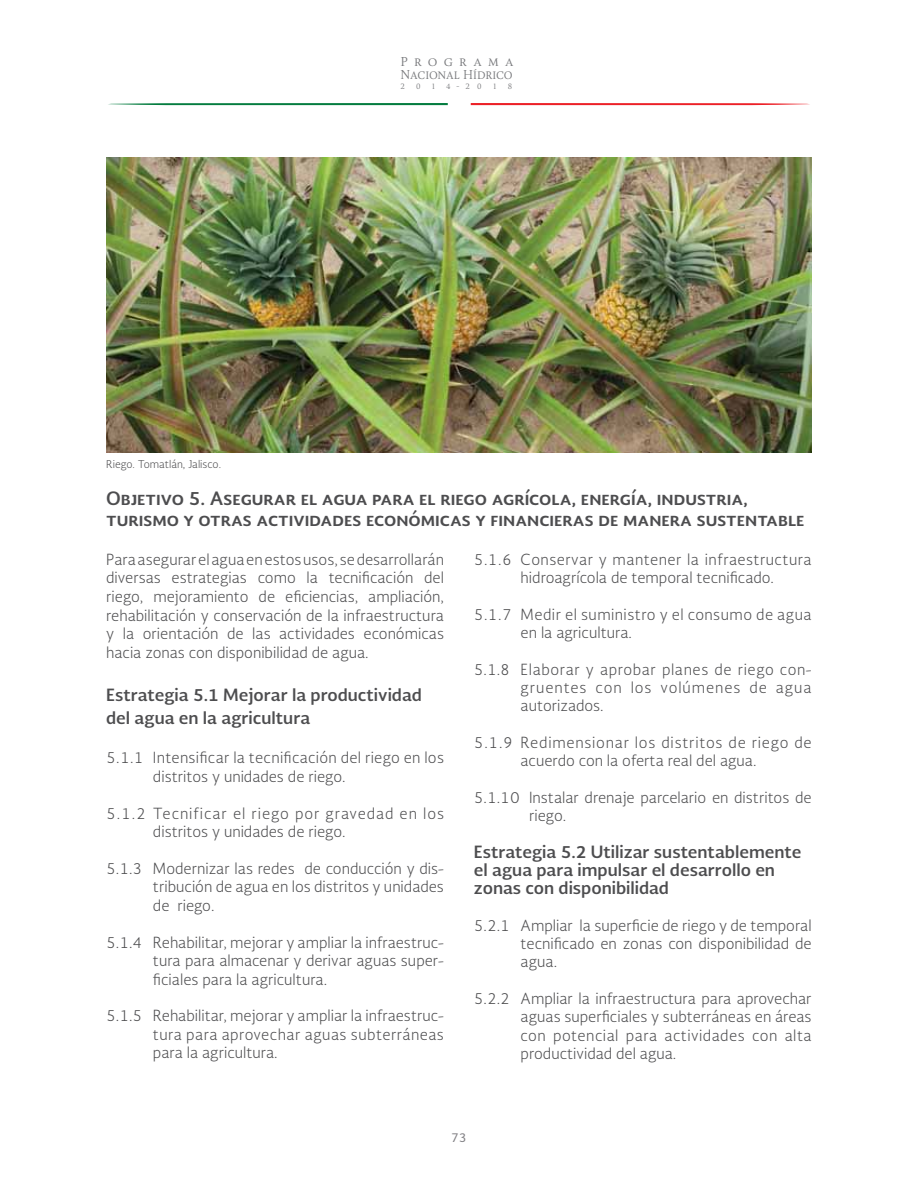
<style>
.page{position:relative;width:918px;height:1188px;background:#fff}
.page>*{position:absolute;margin:0;border:0;box-sizing:border-box;transform-origin:0 0}
.t1{font:700 18px/21.6px "Soberana Sans";color:#4d4d4f}
.t2{font:700 16.5px/18.3px "Soberana Sans";color:#4d4d4f}
.t3{font:300 15px/18.3px "Soberana Sans";color:#4d4d4f;text-align:justify}
.t4{font:300 15px/18.3px "Soberana Sans";letter-spacing:.03em;color:#4d4d4f}
.t5{font:300 15px/18.5px "Soberana Sans";letter-spacing:.02em;color:#4d4d4f}
.t6{font:300 15px/18.3px "Soberana Sans";letter-spacing:.05em;color:#4d4d4f;text-align:center}
.t7{font:12px/12.9px "Soberana Titular";color:#77787b}
.t8{font:12px "Soberana Sans";color:#807f83}
.t9{font:300 10.5px "Soberana Sans";color:#4d4d4f}
.t10{font:7.2px "Soberana Titular";color:#77787b}
</style>
<div class="page">
<svg style="left:108px;top:103px;width:340px;height:2px"></svg>
<svg style="left:471px;top:103px;width:339px;height:2px"></svg>
<img style="left:106px;top:157px;width:706px;height:295px">
<p class="t9" style="left:106px;top:457px;width:116px">Riego. Tomatlán, Jalisco.</p>
<p class="t7" style="left:401px;top:55px;width:114px">Programa<br>Nacional Hídrico</p>
<p class="t10" style="left:401px;top:82px;width:6px">2</p>
<p class="t10" style="left:416px;top:82px;width:6px">0</p>
<p class="t10" style="left:432px;top:82px;width:5px">1</p>
<p class="t10" style="left:446px;top:82px;width:37px">4 - 2 0</p>
<p class="t10" style="left:493px;top:82px;width:5px">1</p>
<p class="t10" style="left:508px;top:82px;width:6px">8</p>
<p class="t1" style="left:106px;top:486px;width:700px">Objetivo 5. Asegurar el agua para el riego agrícola, energía, industria, turismo y otras actividades económicas y financieras de manera sustentable</p>
<p class="t3" style="left:106px;top:549px;width:339px">Para asegurar el agua en estos usos, se desarrollarán diversas estrategias como la tecnificación del riego, mejoramiento de eficiencias, ampliación, rehabilitación y conservación de la infraestructura y la orientación de las actividades económicas hacia zonas con disponibilidad de agua.</p>
<p class="t2" style="left:106px;top:683px;width:317px;line-height:22.5px">Estrategia 5.1 Mejorar la productividad del agua en la agricultura</p>
<p class="t5" style="left:153px;top:748px;width:293px;text-indent:-47px">5.1.1 Intensificar la tecnificación del riego en los distritos y unidades de riego.</p>
<p class="t3" style="left:153px;top:803px;width:293px;text-indent:-47px">5.1.2 Tecnificar el riego por gravedad en los distritos y unidades de riego.</p>
<p class="t3" style="left:153px;top:859px;width:293px;text-indent:-47px">5.1.3 Modernizar las redes de conducción y dis&shy;tribución de agua en los distritos y unidades de riego.</p>
<p class="t3" style="left:153px;top:933px;width:293px;text-indent:-47px">5.1.4 Rehabilitar, mejorar y ampliar la infraestruc&shy;tura para almacenar y derivar aguas super&shy;ficiales para la agricultura.</p>
<p class="t3" style="left:153px;top:1006px;width:293px;text-indent:-47px">5.1.5 Rehabilitar, mejorar y ampliar la infraestruc&shy;tura para aprovechar aguas subterráneas para la agricultura.</p>
<p class="t4" style="left:521px;top:550px;width:293px;text-indent:-47px">5.1.6 Conservar y mantener la infraestructura hidroagrícola de temporal tecnificado.</p>
<p class="t4" style="left:521px;top:605px;width:292px;text-indent:-47px">5.1.7 Medir el suministro y el consumo de agua en la agricultura.</p>
<p class="t3" style="left:521px;top:659px;width:293px;text-indent:-47px">5.1.8 Elaborar y aprobar planes de riego con&shy;gruentes con los volúmenes de agua autorizados.</p>
<p class="t6" style="left:474px;top:733px;width:339px">5.1.9 Redimensionar los distritos de riego de acuerdo con la oferta real del agua.</p>
<p class="t3" style="left:529px;top:788px;width:284px;text-indent:-55px">5.1.10 Instalar drenaje parcelario en distritos de riego.</p>
<p class="t2" style="left:474px;top:842px;width:329px">Estrategia 5.2 Utilizar sustentablemente el agua para impulsar el desarrollo en zonas con disponibilidad</p>
<p class="t3" style="left:521px;top:916px;width:293px;text-indent:-47px">5.2.1 Ampliar la superficie de riego y de temporal tecnificado en zonas con disponibilidad de agua.</p>
<p class="t3" style="left:521px;top:989px;width:293px;text-indent:-47px">5.2.2 Ampliar la infraestructura para aprovechar aguas superficiales y subterráneas en áreas con potencial para actividades con alta productividad del agua.</p>
<p class="t8" style="left:451px;top:1130px;width:17px">73</p>
</div>
